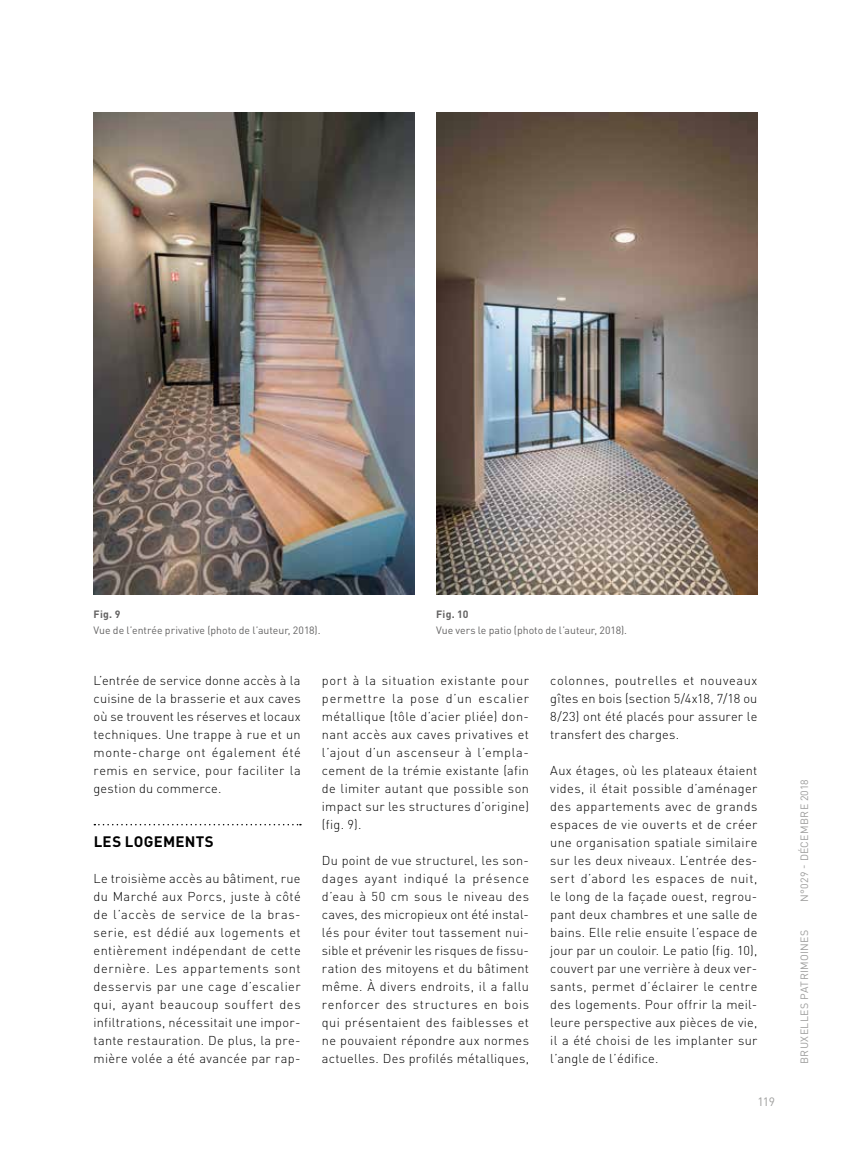
<style>
.page{position:relative;width:851px;height:1149px;background:#fff}
.page>*{position:absolute;margin:0;border:0;box-sizing:border-box;transform-origin:0 0}
.t1{font:700 15px "DINOT";letter-spacing:.02em;color:#000}
.t2{font:300 12.75px/18px "DINOT";letter-spacing:.025em;color:#000;text-align:justify}
.t3{font:12px "DINOT";color:#9d9d9c}
.t4{font:10.5px "DINOT";letter-spacing:.005em;color:#646363}
.t5{font:10.5px "DINOT";letter-spacing:.035em;color:#9d9d9c}
.t6{font:700 10.5px "DINOT";letter-spacing:.02em;color:#646363}
</style>
<div class="page">
<svg style="left:94px;top:823px;width:207px;height:2px"></svg>
<img style="left:94px;top:113px;width:321px;height:481px">
<img style="left:436px;top:113px;width:321px;height:481px">
<p class="t6" style="left:94px;top:607px;width:28px">Fig. 9</p>
<p class="t4" style="left:94px;top:623px;width:228px">Vue de l’entrée privative (photo de l’auteur, 2018).</p>
<p class="t6" style="left:436px;top:607px;width:34px">Fig. 10</p>
<p class="t4" style="left:436px;top:623px;width:192px">Vue vers le patio (photo de l’auteur, 2018).</p>
<p class="t2" style="left:94px;top:670px;width:208px">L’entrée de service donne accès à la cuisine de la brasserie et aux caves où se trouvent les réserves et locaux techniques. Une trappe à rue et un monte-charge ont également été remis en service, pour faciliter la gestion du commerce.</p>
<p class="t1" style="left:94px;top:831px;width:121px">LES LOGEMENTS</p>
<p class="t2" style="left:94px;top:868px;width:208px">Le troisième accès au bâtiment, rue du Marché aux Porcs, juste à côté de l’accès de service de la bras&shy;serie, est dédié aux logements et entièrement indépendant de cette dernière. Les appartements sont desservis par une cage d’escalier qui, ayant beaucoup souffert des infiltrations, nécessitait une impor&shy;tante restauration. De plus, la pre&shy;mière volée a été avancée par rap-</p>
<p class="t2" style="left:322px;top:670px;width:208px">port à la situation existante pour permettre la pose d’un escalier métallique (tôle d’acier pliée) don&shy;nant accès aux caves privatives et l’ajout d’un ascenseur à l’empla&shy;cement de la trémie existante (afin de limiter autant que possible son impact sur les structures d’origine) (fig. 9).</p>
<p class="t2" style="left:322px;top:850px;width:208px">Du point de vue structurel, les son&shy;dages ayant indiqué la présence d’eau à 50 cm sous le niveau des caves, des micropieux ont été instal&shy;lés pour éviter tout tassement nui&shy;sible et prévenir les risques de fissu&shy;ration des mitoyens et du bâtiment même. À divers endroits, il a fallu renforcer des structures en bois qui présentaient des faiblesses et ne pouvaient répondre aux normes actuelles. Des profilés métalliques,</p>
<p class="t2" style="left:550px;top:670px;width:208px">colonnes, poutrelles et nouveaux gîtes en bois (section 5/4x18, 7/18 ou 8/23) ont été placés pour assurer le transfert des charges.</p>
<p class="t2" style="left:550px;top:760px;width:208px">Aux étages, où les plateaux étaient vides, il était possible d’aménager des appartements avec de grands espaces de vie ouverts et de créer une organisation spatiale similaire sur les deux niveaux. L’entrée des&shy;sert d’abord les espaces de nuit, le long de la façade ouest, regrou&shy;pant deux chambres et une salle de bains. Elle relie ensuite l’espace de jour par un couloir. Le patio (fig. 10), couvert par une verrière à deux ver&shy;sants, permet d’éclairer le centre des logements. Pour offrir la meil&shy;leure perspective aux pièces de vie, il a été choisi de les implanter sur l’angle de l’édifice.</p>
<p class="t3" style="left:757px;top:1094px;width:19px">119</p>
<p class="t5" style="left:797px;top:901px;width:124px;rotate:-90deg">N°029 - DÉCEMBRE 2018</p>
<p class="t5" style="left:797px;top:1063px;width:136px;rotate:-90deg">BRUXELLES PATRIMOINES</p>
</div>
